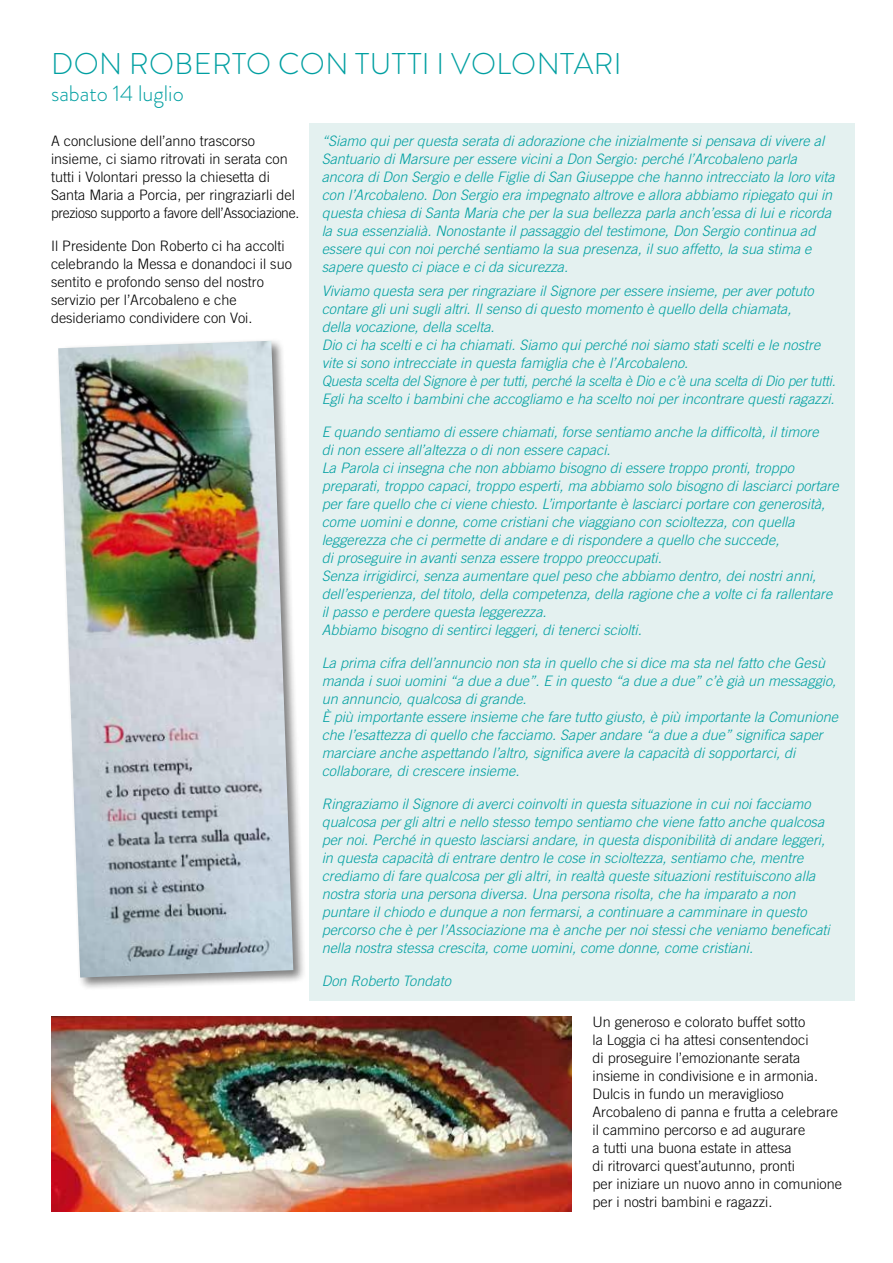
<style>
.page{position:relative;width:893px;height:1263px;background:#fff}
.page>*{position:absolute;margin:0;border:0;box-sizing:border-box;transform-origin:0 0}
.t1{font:300 30px "Brandon Grotesque";letter-spacing:.015em;color:#009fa1}
.t2{font:300 22.5px "Brandon Grotesque";color:#009fa1}
.t3{font:italic 300 14.4px/18px "Trade Gothic LT Std";color:#009fa1}
.t4{font:300 14.4px/18px "Trade Gothic LT Std";color:#000}
</style>
<div class="page">
<div style="left:309px;top:123px;width:546px;height:877px;background:#e4f1f0"></div>
<div style="left:55px;top:338px;width:251px;height:653px;background:#000;opacity:.5"></div>
<img style="left:58px;top:341px;width:235px;height:636px">
<img style="left:51px;top:1016px;width:520px;height:196px">
<h1 class="t1" style="left:51px;top:43px;width:572px">DON ROBERTO CON TUTTI I VOLONTARI</h1>
<h2 class="t2" style="left:51px;top:78px;width:134px">sabato 14 luglio</h2>
<p class="t4" style="left:51px;top:132px;width:250px">A conclusione dell’anno trascorso insieme, ci siamo ritrovati in serata con tutti i Volontari presso la chiesetta di Santa Maria a Porcia, per ringraziarli del prezioso supporto a favore dell’Associazione.</p>
<p class="t4" style="left:51px;top:237px;width:242px">Il Presidente Don Roberto ci ha accolti celebrando la Messa e donandoci il suo sentito e profondo senso del nostro servizio per l’Arcobaleno e che desideriamo condividere con Voi.</p>
<p class="t3" style="left:322px;top:132px;width:514px">“Siamo qui per questa serata di adorazione che inizialmente si pensava di vivere al Santuario di Marsure per essere vicini a Don Sergio: perché l’Arcobaleno parla ancora di Don Sergio e delle Figlie di San Giuseppe che hanno intrecciato la loro vita con l’Arcobaleno. Don Sergio era impegnato altrove e allora abbiamo ripiegato qui in questa chiesa di Santa Maria che per la sua bellezza parla anch’essa di lui e ricorda la sua essenzialià. Nonostante il passaggio del testimone, Don Sergio continua ad essere qui con noi perché sentiamo la sua presenza, il suo affetto, la sua stima e sapere questo ci piace e ci da sicurezza.</p>
<p class="t3" style="left:322px;top:282px;width:515px">Viviamo questa sera per ringraziare il Signore per essere insieme, per aver potuto contare gli uni sugli altri. Il senso di questo momento è quello della chiamata,<br>della vocazione, della scelta.<br>Dio ci ha scelti e ci ha chiamati. Siamo qui perché noi siamo stati scelti e le nostre vite si sono intrecciate in questa famiglia che è l’Arcobaleno.<br>Questa scelta del Signore è per tutti, perché la scelta è Dio e c’è una scelta di Dio per tutti.<br>Egli ha scelto i bambini che accogliamo e ha scelto noi per incontrare questi ragazzi.</p>
<p class="t3" style="left:322px;top:423px;width:518px">E quando sentiamo di essere chiamati, forse sentiamo anche la difficoltà, il timore<br>di non essere all’altezza o di non essere capaci.<br>La Parola ci insegna che non abbiamo bisogno di essere troppo pronti, troppo preparati, troppo capaci, troppo esperti, ma abbiamo solo bisogno di lasciarci portare per fare quello che ci viene chiesto. L’importante è lasciarci portare con generosità, come uomini e donne, come cristiani che viaggiano con scioltezza, con quella leggerezza che ci permette di andare e di rispondere a quello che succede,<br>di proseguire in avanti senza essere troppo preoccupati.<br>Senza irrigidirci, senza aumentare quel peso che abbiamo dentro, dei nostri anni, dell’esperienza, del titolo, della competenza, della ragione che a volte ci fa rallentare il passo e perdere questa leggerezza.<br>Abbiamo bisogno di sentirci leggeri, di tenerci sciolti.</p>
<p class="t3" style="left:322px;top:654px;width:518px">La prima cifra dell’annuncio non sta in quello che si dice ma sta nel fatto che Gesù manda i suoi uomini “a due a due”. E in questo “a due a due” c’è già un messaggio, un annuncio, qualcosa di grande.<br>È più importante essere insieme che fare tutto giusto, è più importante la Comunione che l’esattezza di quello che facciamo. Saper andare “a due a due” significa saper marciare anche aspettando l’altro, significa avere la capacità di sopportarci, di collaborare, di crescere insieme.</p>
<p class="t3" style="left:322px;top:795px;width:510px">Ringraziamo il Signore di averci coinvolti in questa situazione in cui noi facciamo qualcosa per gli altri e nello stesso tempo sentiamo che viene fatto anche qualcosa per noi. Perché in questo lasciarsi andare, in questa disponibilità di andare leggeri, in questa capacità di entrare dentro le cose in scioltezza, sentiamo che, mentre crediamo di fare qualcosa per gli altri, in realtà queste situazioni restituiscono alla nostra storia una persona diversa. Una persona risolta, che ha imparato a non puntare il chiodo e dunque a non fermarsi, a continuare a camminare in questo percorso che è per l’Associazione ma è anche per noi stessi che veniamo beneficati nella nostra stessa crescita, come uomini, come donne, come cristiani.</p>
<p class="t3" style="left:322px;top:972px;width:131px">Don Roberto Tondato</p>
<p class="t4" style="left:592px;top:1012px;width:251px">Un generoso e colorato buffet sotto<br>la Loggia ci ha attesi consentendoci<br>di proseguire l’emozionante serata insieme in condivisione e in armonia.<br>Dulcis in fundo un meraviglioso Arcobaleno di panna e frutta a celebrare il cammino percorso e ad augurare<br>a tutti una buona estate in attesa<br>di ritrovarci quest’autunno, pronti<br>per iniziare un nuovo anno in comunione per i nostri bambini e ragazzi.</p>
</div>
